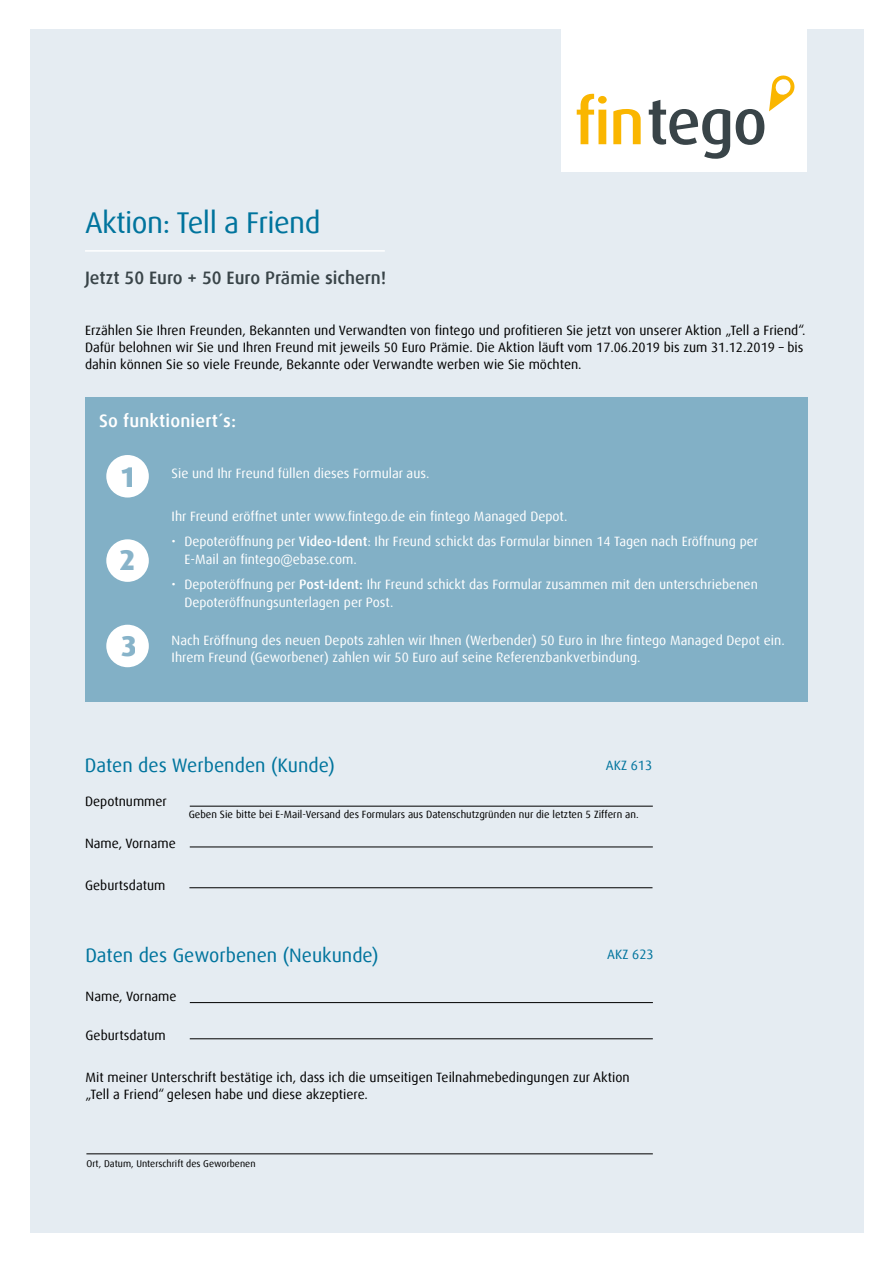
<style>
.page{position:relative;width:893px;height:1263px;background:#fff}
.page>*{position:absolute;margin:0;border:0;box-sizing:border-box;transform-origin:0 0}
.t1{font:30px "Dax Offc";letter-spacing:-.02em;color:#00749d}
.t2{font:800 28.5px "Dax Offc";color:#6aa1bc}
.t3{font:19.5px "Dax Offc";color:#00749d}
.t4{font:500 18px "Dax Offc";color:#394448}
.t5{font:500 18px "Dax Offc";letter-spacing:.01em;color:#fff}
.t6{font:13.5px/17.2px "Dax Offc";color:#fff}
.t7{font:13.5px/17px "Dax Offc";color:#000}
.t8{font:13.5px "Dax Offc";color:#00749d}
.t9{font:10.5px "Dax Offc";color:#000}
.t10{font:9.75px "Dax Offc";color:#000}
.s1{font-weight:500}
</style>
<div class="page">
<div style="left:30px;top:30px;width:833px;height:1203px;background:#e5ecf2"></div>
<div style="left:85px;top:398px;width:723px;height:304px;background:#82b0c6"></div>
<hr style="left:190px;top:806px;width:463px;height:1px;background:#000">
<hr style="left:190px;top:1002px;width:463px;height:1px;background:#000">
<hr style="left:190px;top:1038px;width:463px;height:1px;background:#000">
<hr style="left:86px;top:1153px;width:567px;height:1px;background:#000">
<hr style="left:190px;top:846px;width:463px;height:1px;background:#000">
<hr style="left:189px;top:887px;width:463px;height:1px;background:#000">
<hr style="left:85px;top:250px;width:300px;height:2px;background:#fff">
<div style="left:106px;top:455px;width:43px;height:42px;background:#fff;border-radius:50%"></div>
<div style="left:106px;top:539px;width:43px;height:43px;background:#fff;border-radius:50%"></div>
<div style="left:106px;top:625px;width:43px;height:42px;background:#fff;border-radius:50%"></div>
<div style="left:561px;top:6px;width:246px;height:166px;background:#fff"></div>
<svg style="left:577px;top:93px;width:30px;height:51px"></svg>
<svg style="left:613px;top:109px;width:28px;height:35px"></svg>
<svg style="left:649px;top:100px;width:81px;height:59px"></svg>
<svg style="left:736px;top:75px;width:59px;height:70px"></svg>
<h1 class="t1" style="left:85px;top:204px;width:237px">Aktion: Tell a Friend</h1>
<h3 class="t4" style="left:85px;top:266px;width:303px">Jetzt 50 Euro + 50 Euro Prämie sichern!</h3>
<p class="t7" style="left:85px;top:322px;width:722px">Erzählen Sie Ihren Freunden, Bekannten und Verwandten von fintego und profitieren Sie jetzt von unserer Aktion „Tell a Friend“.<br>Dafür belohnen wir Sie und Ihren Freund mit jeweils 50 Euro Prämie. Die Aktion läuft vom 17.06.2019 bis zum 31.12.2019 – bis dahin können Sie so viele Freunde, Bekannte oder Verwandte werben wie Sie möchten.</p>
<h3 class="t5" style="left:99px;top:409px;width:139px">So funktioniert´s:</h3>
<h2 class="t2" style="left:119px;top:459px;width:18px">1</h2>
<h2 class="t2" style="left:120px;top:542px;width:18px">2</h2>
<h2 class="t2" style="left:120px;top:627px;width:18px">3</h2>
<p class="t6" style="left:172px;top:465px;width:259px">Sie und Ihr Freund füllen dieses Formular aus.</p>
<p class="t6" style="left:172px;top:507px;width:398px">Ihr Freund eröffnet unter www.fintego.de ein fintego Managed Depot.</p>
<p class="t6" style="left:184px;top:533px;width:575px;text-indent:-13px">• Depoteröffnung per <span class="s1">Video-Ident</span>: Ihr Freund schickt das Formular binnen 14 Tagen nach Eröffnung per<br>E-Mail an fintego@ebase.com.</p>
<p class="t6" style="left:184px;top:576px;width:575px;text-indent:-13px">• Depoteröffnung per <span class="s1">Post-Ident:</span> Ihr Freund schickt das Formular zusammen mit den unterschriebenen<br>Depoteröffnungsunterlagen per Post.</p>
<p class="t6" style="left:172px;top:632px;width:615px">Nach Eröffnung des neuen Depots zahlen wir Ihnen (Werbender) 50 Euro in Ihre fintego Managed Depot ein.<br>Ihrem Freund (Geworbener) zahlen wir 50 Euro auf seine Referenzbankverbindung.</p>
<h3 class="t3" style="left:85px;top:753px;width:251px">Daten des Werbenden (Kunde)</h3>
<p class="t8" style="left:606px;top:757px;width:48px">AKZ 613</p>
<p class="t7" style="left:85px;top:793px;width:83px">Depotnummer</p>
<p class="t7" style="left:85px;top:835px;width:92px">Name, Vorname</p>
<p class="t7" style="left:85px;top:877px;width:82px">Geburtsdatum</p>
<p class="t9" style="left:189px;top:808px;width:451px">Geben Sie bitte bei E-Mail-Versand des Formulars aus Datenschutzgründen nur die letzten 5 Ziffern an.</p>
<h3 class="t3" style="left:85px;top:943px;width:295px">Daten des Geworbenen (Neukunde)</h3>
<p class="t7" style="left:86px;top:988px;width:92px">Name, Vorname</p>
<p class="t7" style="left:86px;top:1027px;width:82px">Geburtsdatum</p>
<p class="t8" style="left:607px;top:946px;width:48px">AKZ 623</p>
<p class="t7" style="left:86px;top:1068px;width:546px">Mit meiner Unterschrift bestätige ich, dass ich die umseitigen Teilnahmebedingungen zur Aktion „Tell a Friend“ gelesen habe und diese akzeptiere.</p>
<p class="t10" style="left:86px;top:1158px;width:171px">Ort, Datum, Unterschrift des Geworbenen</p>
</div>
